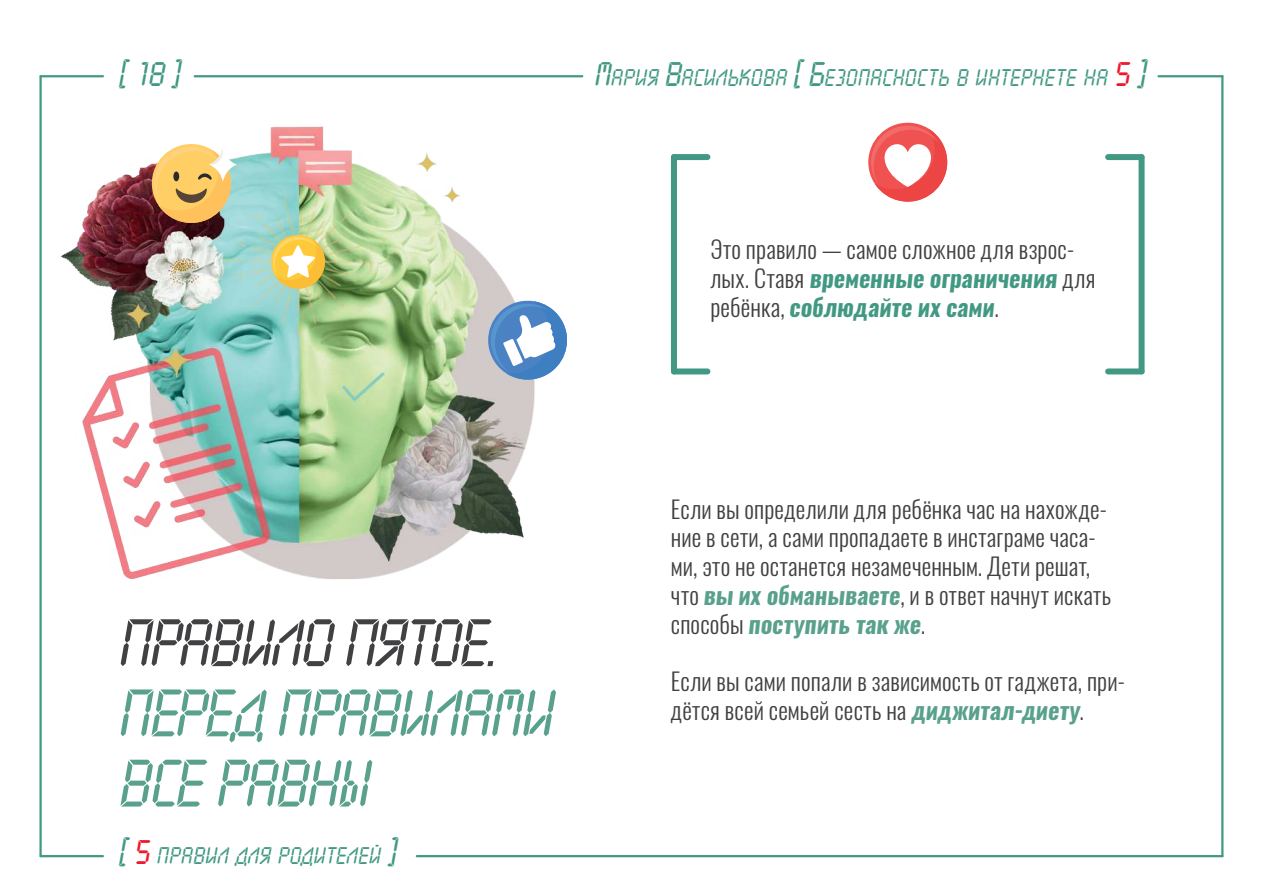
<style>
.page{position:relative;width:1263px;height:893px;background:#fff}
.page>*{position:absolute;margin:0;border:0;box-sizing:border-box;transform-origin:0 0}
.t1{font:58.5px/70.2px "Crystal";letter-spacing:.02em;color:#59a18c}
.t2{font:58.5px "Crystal";letter-spacing:.005em;color:#414042}
.t3{font:30px "Crystal";color:#429983}
.t4{font:300 24px/28.8px "Oswald";letter-spacing:.01em;color:#414042}
.s1{color:#ed1b2d}
.s2{font-weight:700;font-style:italic;color:#429983}
.s3{font-weight:700;font-style:italic;color:#59a18c}
</style>
<div class="page">
<hr style="left:195px;top:75px;width:387px;height:2px;background:#429983">
<hr style="left:39px;top:76px;width:3px;height:780px;background:#429983">
<hr style="left:1221px;top:76px;width:2px;height:780px;background:#429983">
<hr style="left:41px;top:75px;width:62px;height:2px;background:#429983">
<hr style="left:41px;top:855px;width:62px;height:2px;background:#429983">
<hr style="left:417px;top:855px;width:805px;height:2px;background:#429983">
<hr style="left:1158px;top:75px;width:64px;height:2px;background:#429983">
<div style="left:671px;top:157px;width:6px;height:214px;background:#429983"></div>
<div style="left:674px;top:154px;width:33px;height:6px;background:#429983"></div>
<div style="left:1108px;top:154px;width:33px;height:6px;background:#429983"></div>
<div style="left:674px;top:368px;width:33px;height:6px;background:#429983"></div>
<div style="left:1108px;top:368px;width:33px;height:6px;background:#429983"></div>
<div style="left:1138px;top:157px;width:6px;height:214px;background:#429983"></div>
<svg style="left:871px;top:126px;width:76px;height:76px"></svg>
<img style="left:60px;top:126px;width:475px;height:453px">
<svg style="left:273px;top:237px;width:52px;height:52px"></svg>
<svg style="left:483px;top:295px;width:84px;height:90px"></svg>
<svg style="left:209px;top:147px;width:28px;height:35px"></svg>
<svg style="left:154px;top:147px;width:77px;height:76px;background:#e4bc70"></svg>
<p class="t3" style="left:118px;top:59px;width:62px">[ 18 ]</p>
<p class="t3" style="left:594px;top:59px;width:552px">Мария Василькова [ Безопасность в интернете на <span class="s1">5</span> ]</p>
<h1 class="t2" style="left:118px;top:613px;width:378px">ПРАВИЛО ПЯТОЕ.</h1>
<h1 class="t1" style="left:118px;top:678px;width:434px">ПЕРЕД ПРАВИЛАМИ<br>ВСЕ РАВНЫ</h1>
<p class="t3" style="left:118px;top:837px;width:278px">[ <span class="s1">5</span> правил для родителей ]</p>
<p class="t4" style="left:710px;top:235px;width:387px">Это правило — самое сложное для взрос&shy;лых. Ставя <span class="s2">временные ограничения</span> для ребёнка, <span class="s2">соблюдайте их сами</span>.</p>
<p class="t4" style="left:671px;top:494px;width:442px">Если вы определили для ребёнка час на нахожде&shy;ние в сети, а сами пропадаете в инстаграме часа&shy;ми, это не останется незамеченным. Дети решат, что <span class="s3">вы их обманываете</span>, и в ответ начнут искать способы <span class="s3">поступить так же</span>.</p>
<p class="t4" style="left:671px;top:667px;width:455px">Если вы сами попали в зависимость от гаджета, при&shy;дётся всей семьей сесть на <span class="s3">диджитал-диету</span>.</p>
</div>
